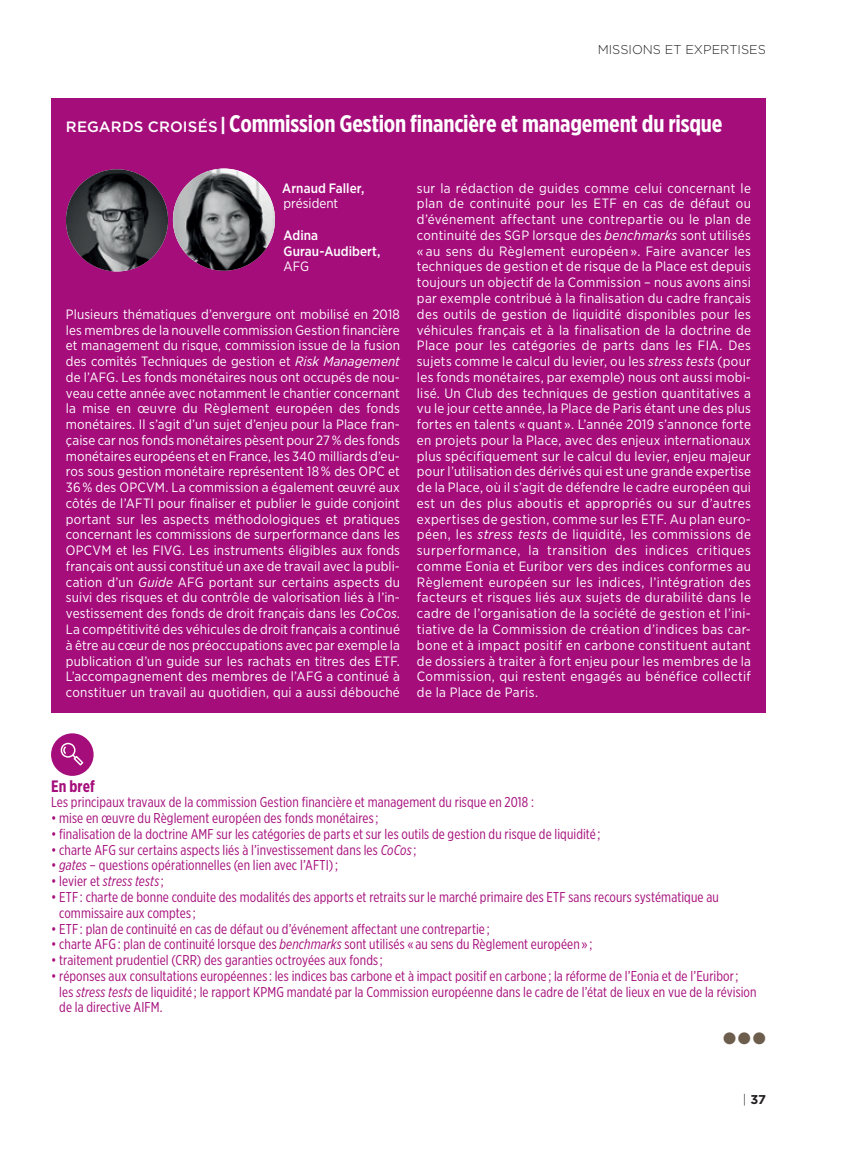
<style>
.page{position:relative;width:851px;height:1149px;background:#fff}
.page>*{position:absolute;margin:0;border:0;box-sizing:border-box;transform-origin:0 0}
.ENCADRÉ-TITRE-RÉSERV{font:700 24px "Gotham X Narrow";letter-spacing:-.01em;color:#fff}
.PETIT_ENCADRÉ_TEXTE{font:700 16.5px "Gotham X Narrow";letter-spacing:.005em;color:#a50d7b}
.t1{font:16.5px "Zapf Dingbats ITC";color:#6c5d4d}
.PETIT_ENCADRÉ_TEXTE-2{font:14.25px/15.8px "Gotham X Narrow";letter-spacing:.01em;color:#a50d7b}
.PETIT_ENCADRÉ_TEXTE-3{font:italic 14.25px "Gotham X Narrow";letter-spacing:.01em;color:#a50d7b}
.ENCADRÉ_TEXTES_RÉSER{font:13.5px/15.8px "Gotham Narrow";letter-spacing:.02em;color:#fff;text-align:justify}
.ENCADRÉ_TEXTES_RÉSER-2{font:500 13.5px/15.8px "Gotham Narrow";letter-spacing:.005em;color:#fff}
.t2{font:300 12.75px "Gotham";color:#231f20}
.t3{font:700 12.75px "Gotham";color:#231f20}
.s1{font-family:"Gotham";font-weight:500;font-size:15px}
.s2{font-weight:900;font-size:19.5px}
.s3{font-weight:400}
.s4{font-style:italic}
.s5{font-style:normal}
.s6{font-weight:300}
</style>
<div class="page">
<div style="left:51px;top:98px;width:714px;height:614px;background:#a50d7b"></div>
<img style="left:66px;top:169px;width:102px;height:102px;border-radius:51px">
<img style="left:173px;top:168px;width:102px;height:102px;border-radius:51px">
<div style="left:51px;top:733px;width:43px;height:42px;background:#a50d7b;border-radius:50%"></div>
<svg style="left:60px;top:742px;width:23px;height:23px"></svg>
<p class="t2" style="left:597px;top:41px;width:170px">MISSIONS ET EXPERTISES</p>
<p class="ENCADRÉ-TITRE-RÉSERV" style="left:66px;top:109px;width:658px"><span class="s1">REGARDS CROISÉS</span> <span class="s2">|</span> Commission Gestion financière et management du risque</p>
<p class="ENCADRÉ_TEXTES_RÉSER-2" style="left:282px;top:180px;width:84px">Arnaud Faller, <span class="s3">président</span></p>
<p class="ENCADRÉ_TEXTES_RÉSER-2" style="left:283px;top:227px;width:99px">Adina<br>Gurau-Audibert,<br><span class="s3">AFG</span></p>
<p class="ENCADRÉ_TEXTES_RÉSER" style="left:66px;top:306px;width:335px">Plusieurs thématiques d’envergure ont mobilisé en 2018 les membres de la nouvelle commission Gestion financière et management du risque, commission issue de la fusion des comités Techniques de gestion et <span class="s4">Risk Management </span>de l’AFG. Les fonds monétaires nous ont occupés de nou&shy;veau cette année avec notamment le chantier concernant la mise en œuvre du Règlement européen des fonds monétaires. Il s’agit d’un sujet d’enjeu pour la Place fran&shy;çaise car nos fonds monétaires pèsent pour 27 % des fonds monétaires européens et en France, les 340 milliards d’eu&shy;ros sous gestion monétaire représentent 18 % des OPC et 36 % des OPCVM. La commission a également œuvré aux côtés de l’AFTI pour finaliser et publier le guide conjoint portant sur les aspects méthodologiques et pratiques concernant les commissions de surperformance dans les OPCVM et les FIVG. Les instruments éligibles aux fonds français ont aussi constitué un axe de travail avec la publi&shy;cation d’un <span class="s4">Guide</span> AFG portant sur certains aspects du suivi des risques et du contrôle de valorisation liés à l’in&shy;vestissement des fonds de droit français dans les <span class="s4">CoCos</span>.<br>La compétitivité des véhicules de droit français a continué à être au cœur de nos préoccupations avec par exemple la publication d’un guide sur les rachats en titres des ETF.<br>L’accompagnement des membres de l’AFG a continué à constituer un travail au quotidien, qui a aussi débouché</p>
<p class="ENCADRÉ_TEXTES_RÉSER" style="left:417px;top:180px;width:335px">sur la rédaction de guides comme celui concernant le plan de continuité pour les ETF en cas de défaut ou d’événement affectant une contrepartie ou le plan de continuité des SGP lorsque des <span class="s4">benchmarks</span> sont utilisés « au sens du Règlement européen ». Faire avancer les techniques de gestion et de risque de la Place est depuis toujours un objectif de la Commission – nous avons ainsi par exemple contribué à la finalisation du cadre français des outils de gestion de liquidité disponibles pour les véhicules français et à la finalisation de la doctrine de Place pour les catégories de parts dans les FIA. Des sujets comme le calcul du levier, ou les <span class="s4">stress tests</span> (pour les fonds monétaires, par exemple) nous ont aussi mobi&shy;lisé. Un Club des techniques de gestion quantitatives a vu le jour cette année, la Place de Paris étant une des plus fortes en talents « quant ». L’année 2019 s’annonce forte en projets pour la Place, avec des enjeux internationaux plus spécifiquement sur le calcul du levier, enjeu majeur pour l’utilisation des dérivés qui est une grande expertise de la Place, où il s’agit de défendre le cadre européen qui est un des plus aboutis et appropriés ou sur d’autres expertises de gestion, comme sur les ETF. Au plan euro&shy;péen, les <span class="s4">stress tests</span> de liquidité, les commissions de surperformance, la transition des indices critiques comme Eonia et Euribor vers des indices conformes au Règlement européen sur les indices, l’intégration des facteurs et risques liés aux sujets de durabilité dans le cadre de l’organisation de la société de gestion et l’ini&shy;tiative de la Commission de création d’indices bas car&shy;bone et à impact positif en carbone constituent autant de dossiers à traiter à fort enjeu pour les membres de la Commission, qui restent engagés au bénéfice collectif de la Place de Paris.</p>
<p class="PETIT_ENCADRÉ_TEXTE" style="left:51px;top:775px;width:45px">En bref</p>
<p class="PETIT_ENCADRÉ_TEXTE-2" style="left:51px;top:794px;width:484px">Les principaux travaux de la commission Gestion financière et management du risque en 2018 :</p>
<p class="PETIT_ENCADRÉ_TEXTE-2" style="left:51px;top:809px;width:329px">• mise en œuvre du Règlement européen des fonds monétaires ;</p>
<p class="PETIT_ENCADRÉ_TEXTE-2" style="left:51px;top:825px;width:551px">• finalisation de la doctrine AMF sur les catégories de parts et sur les outils de gestion du risque de liquidité ;</p>
<p class="PETIT_ENCADRÉ_TEXTE-2" style="left:51px;top:841px;width:366px">• charte AFG sur certains aspects liés à l’investissement dans les <span class="s4">CoCos</span> ;</p>
<p class="PETIT_ENCADRÉ_TEXTE-2" style="left:51px;top:857px;width:288px">• <span class="s4">gates</span> – questions opérationnelles (en lien avec l’AFTI) ;</p>
<p class="PETIT_ENCADRÉ_TEXTE-3" style="left:51px;top:872px;width:114px"><span class="s5">• levier et</span> stress tests <span class="s5">;</span></p>
<p class="PETIT_ENCADRÉ_TEXTE-2" style="left:59px;top:888px;width:661px;text-indent:-8px">• ETF : charte de bonne conduite des modalités des apports et retraits sur le marché primaire des ETF sans recours systématique au commissaire aux comptes ;</p>
<p class="PETIT_ENCADRÉ_TEXTE-2" style="left:51px;top:920px;width:440px">• ETF : plan de continuité en cas de défaut ou d’événement affectant une contrepartie ;</p>
<p class="PETIT_ENCADRÉ_TEXTE-2" style="left:51px;top:935px;width:542px">• charte AFG : plan de continuité lorsque des <span class="s4">benchmarks</span> sont utilisés « au sens du Règlement européen » ;</p>
<p class="PETIT_ENCADRÉ_TEXTE-2" style="left:51px;top:951px;width:333px">• traitement prudentiel (CRR) des garanties octroyées aux fonds ;</p>
<p class="PETIT_ENCADRÉ_TEXTE-2" style="left:59px;top:967px;width:698px;text-indent:-8px">• réponses aux consultations européennes : les indices bas carbone et à impact positif en carbone ; la réforme de l’Eonia et de l’Euribor ;<br>les <span class="s4">stress tests</span> de liquidité ; le rapport KPMG mandaté par la Commission européenne dans le cadre de l’état de lieux en vue de la révision de la directive AIFM.</p>
<p class="t1" style="left:723px;top:1030px;width:44px">●●●</p>
<p class="t3" style="left:742px;top:1090px;width:25px"><span class="s6">|</span> 37</p>
</div>
